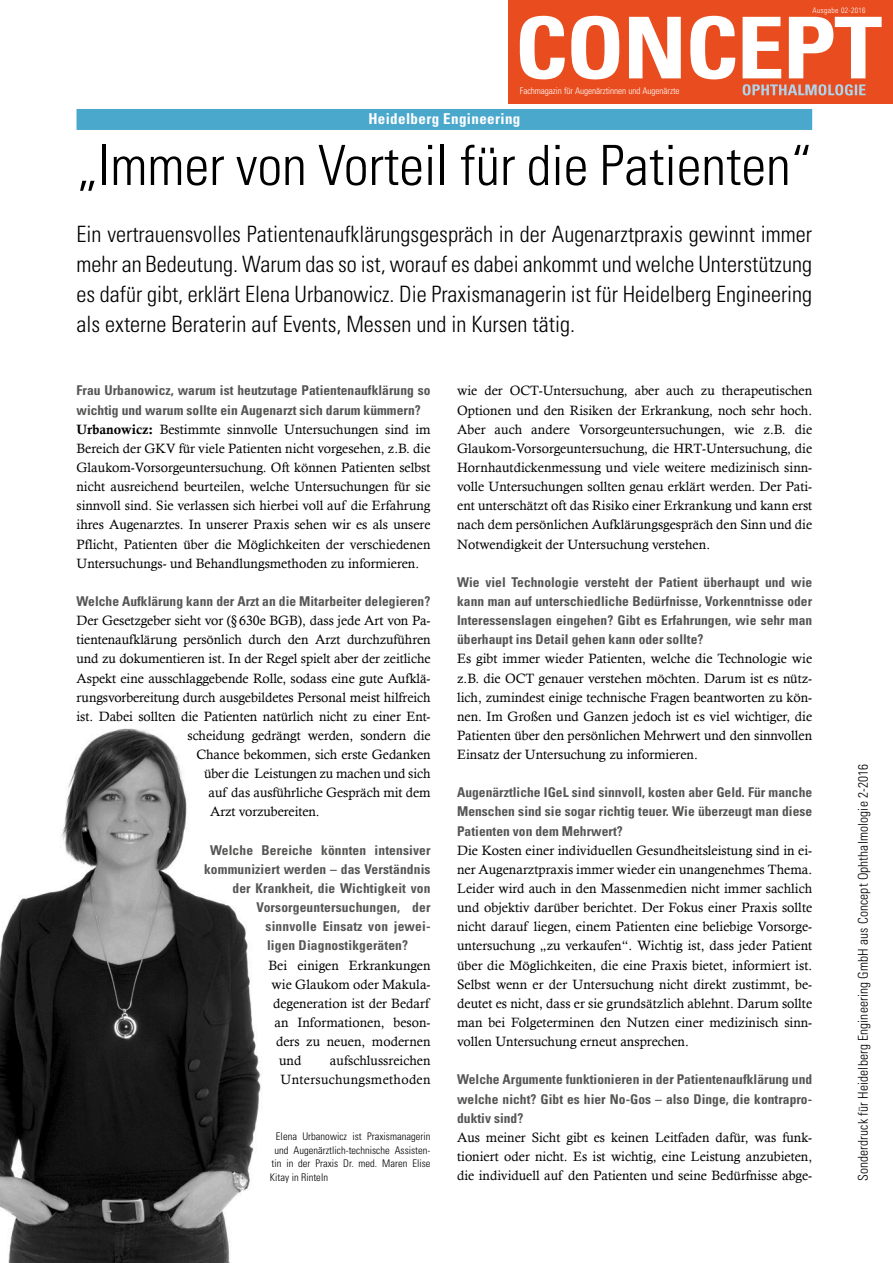
<style>
.page{position:relative;width:893px;height:1263px;background:#fff}
.page>*{position:absolute;margin:0;border:0;box-sizing:border-box;transform-origin:0 0}
._01-headline{font:300 condensed 55.5px "Univers";color:#000}
._02-vorspann{font:300 condensed 22.5px/30px "Univers";color:#000;text-align:justify}
.unternehmen_firma{font:700 condensed 15px "Univers";letter-spacing:.025em;color:#fff}
._03-text{font:13.5px/19.2px "Calisto";letter-spacing:-.005em;color:#000;text-align:justify}
._05_frage{font:700 condensed 13.5px/19.2px "Univers";color:#565655;text-align:justify}
._05_caption_AF{font:300 condensed 13.5px "Univers";letter-spacing:.01em;color:#000}
._03-text-2{font:13.5px/19.2px "Calisto";letter-spacing:.025em;color:#000;text-align:right}
._06-bildunterschrift{font:300 condensed 10.5px "Univers";color:#000}
.t1{font:300 condensed 9.15px "Univers";letter-spacing:-.01em;color:#fff}
.t2{font:300 condensed 7.65px "Univers";letter-spacing:.04em;color:#fff}
.s1{font-family:"Calis MT Bol"}
</style>
<div class="page">
<div style="left:77px;top:109px;width:735px;height:21px;background:#4ba8cd"></div>
<img style="left:0;top:728px;width:261px;height:535px">
<div style="left:508px;top:0;width:385px;height:103px;background:#e94c1e"></div>
<svg style="left:520px;top:16px;width:362px;height:79px"></svg>
<p class="t1" style="left:520px;top:86px;width:161px">Fachmagazin für Augenärztinnen und Augenärzte</p>
<p class="unternehmen_firma" style="left:368px;top:109px;width:154px">Heidelberg Engineering</p>
<p class="t2" style="left:812px;top:5px;width:55px">Ausgabe 02-2016</p>
<p class="_01-headline" style="left:77px;top:132px;width:737px">„Immer von Vorteil für die Patienten“</p>
<p class="_02-vorspann" style="left:77px;top:219px;width:737px">Ein vertrauensvolles Patientenaufklärungsgespräch in der Augenarztpraxis gewinnt immer mehr an Bedeutung. Warum das so ist, worauf es dabei ankommt und welche Unterstützung es dafür gibt, erklärt Elena Urbanowicz. Die Praxismanagerin ist für Heidelberg Engineering als externe Beraterin auf Events, Messen und in Kursen tätig.</p>
<p class="_05_frage" style="left:77px;top:381px;width:356px">Frau Urbanowicz, warum ist heutzutage Patientenaufklärung so wichtig und warum sollte ein Augenarzt sich darum kümmern?</p>
<p class="_03-text" style="left:77px;top:419px;width:356px"><span class="s1">Urbanowicz:</span> Bestimmte sinnvolle Untersuchungen sind im Bereich der GKV für viele Patienten nicht vorgesehen, z.B. die Glaukom-Vorsorgeuntersuchung. Oft können Patienten selbst nicht ausreichend beurteilen, welche Untersuchungen für sie sinnvoll sind. Sie verlassen sich hierbei voll auf die Erfahrung ihres Augenarztes. In unserer Praxis sehen wir es als unsere Pflicht, Patienten über die Möglichkeiten der verschiedenen Untersuchungs- und Behandlungsmethoden zu informieren.</p>
<p class="_05_frage" style="left:77px;top:591px;width:355px">Welche Aufklärung kann der Arzt an die Mitarbeiter delegieren?</p>
<p class="_03-text" style="left:77px;top:611px;width:356px">Der Gesetzgeber sieht vor (§ 630e BGB), dass jede Art von Pa-</p>
<p class="_03-text" style="left:77px;top:630px;width:356px">tientenaufklärung persönlich durch den Arzt durchzuführen</p>
<p class="_03-text" style="left:77px;top:649px;width:356px">und zu dokumentieren ist. In der Regel spielt aber der zeitliche</p>
<p class="_03-text" style="left:77px;top:668px;width:356px">Aspekt eine ausschlaggebende Rolle, sodass eine gute Aufklä-</p>
<p class="_03-text" style="left:77px;top:687px;width:356px">rungsvorbereitung durch ausgebildetes Personal meist hilfreich</p>
<p class="_03-text" style="left:77px;top:706px;width:356px">ist. Dabei sollten die Patienten natürlich nicht zu einer Ent-</p>
<p class="_03-text" style="left:188px;top:725px;width:245px">scheidung gedrängt werden, sondern die</p>
<p class="_03-text" style="left:197px;top:745px;width:236px">Chance bekommen, sich erste Gedanken</p>
<p class="_03-text" style="left:204px;top:764px;width:228px">über die Leistungen zu machen und sich</p>
<p class="_03-text" style="left:209px;top:783px;width:224px">auf das ausführliche Gespräch mit dem</p>
<p class="_03-text" style="left:210px;top:802px;width:111px">Arzt vorzubereiten.</p>
<p class="_05_frage" style="left:210px;top:840px;width:222px">Welche Bereiche könnten intensiver</p>
<p class="_05_frage" style="left:204px;top:859px;width:228px">kommuniziert werden – das Verständnis</p>
<p class="_05_frage" style="left:233px;top:878px;width:200px">der Krankheit, die Wichtigkeit von</p>
<p class="_05_frage" style="left:257px;top:897px;width:176px">Vorsorgeuntersuchungen, der</p>
<p class="_05_frage" style="left:266px;top:917px;width:167px">sinnvolle Einsatz von jewei-</p>
<p class="_05_frage" style="left:267px;top:936px;width:143px">ligen Diagnostikgeräten?</p>
<p class="_03-text" style="left:269px;top:955px;width:164px">Bei einigen Erkrankungen</p>
<p class="_03-text" style="left:272px;top:974px;width:161px">wie Glaukom oder Makula-</p>
<p class="_03-text" style="left:273px;top:993px;width:158px">degeneration ist der Bedarf</p>
<p class="_03-text" style="left:275px;top:1012px;width:158px">an Informationen, beson-</p>
<p class="_03-text" style="left:276px;top:1032px;width:156px">ders zu neuen, modernen</p>
<p class="_03-text" style="left:279px;top:1051px;width:24px">und</p>
<p class="_03-text-2" style="left:281px;top:1051px;width:152px">aufschlussreichen<br>Untersuchungsmethoden</p>
<p class="_06-bildunterschrift" style="left:276px;top:1130px;width:156px">Elena Urbanowicz ist Praxismanagerin</p>
<p class="_06-bildunterschrift" style="left:274px;top:1144px;width:157px">und Augenärztlich-technische Assisten-</p>
<p class="_06-bildunterschrift" style="left:271px;top:1157px;width:161px">tin in der Praxis Dr. med. Maren Elise</p>
<p class="_06-bildunterschrift" style="left:270px;top:1171px;width:60px">Kitay in Rinteln</p>
<p class="_03-text" style="left:457px;top:381px;width:357px">wie der OCT-Untersuchung, aber auch zu therapeutischen Optionen und den Risiken der Erkrankung, noch sehr hoch.<br>Aber auch andere Vorsorgeuntersuchungen, wie z.B. die Glaukom-Vorsorgeuntersuchung, die HRT-Untersuchung, die Hornhautdickenmessung und viele weitere medizinisch sinn&shy;volle Untersuchungen sollten genau erklärt werden. Der Pati&shy;ent unterschätzt oft das Risiko einer Erkrankung und kann erst nach dem persönlichen Aufklärungsgespräch den Sinn und die Notwendigkeit der Untersuchung verstehen.</p>
<p class="_05_frage" style="left:457px;top:572px;width:357px">Wie viel Technologie versteht der Patient überhaupt und wie kann man auf unterschiedliche Bedürfnisse, Vorkenntnisse oder Interessenslagen eingehen? Gibt es Erfahrungen, wie sehr man überhaupt ins Detail gehen kann oder sollte?</p>
<p class="_03-text" style="left:457px;top:649px;width:357px">Es gibt immer wieder Patienten, welche die Technologie wie z.B. die OCT genauer verstehen möchten. Darum ist es nütz&shy;lich, zumindest einige technische Fragen beantworten zu kön&shy;nen. Im Großen und Ganzen jedoch ist es viel wichtiger, die Patienten über den persönlichen Mehrwert und den sinnvollen Einsatz der Untersuchung zu informieren.</p>
<p class="_05_frage" style="left:457px;top:783px;width:357px">Augenärztliche IGeL sind sinnvoll, kosten aber Geld. Für manche Menschen sind sie sogar richtig teuer. Wie überzeugt man diese Patienten von dem Mehrwert?</p>
<p class="_03-text" style="left:457px;top:840px;width:357px">Die Kosten einer individuellen Gesundheitsleistung sind in ei&shy;ner Augenarztpraxis immer wieder ein unangenehmes Thema.<br>Leider wird auch in den Massenmedien nicht immer sachlich und objektiv darüber berichtet. Der Fokus einer Praxis sollte nicht darauf liegen, einem Patienten eine beliebige Vorsorge&shy;untersuchung „zu verkaufen“. Wichtig ist, dass jeder Patient über die Möglichkeiten, die eine Praxis bietet, informiert ist.<br>Selbst wenn er der Untersuchung nicht direkt zustimmt, be&shy;deutet es nicht, dass er sie grundsätzlich ablehnt. Darum sollte man bei Folgeterminen den Nutzen einer medizinisch sinn&shy;vollen Untersuchung erneut ansprechen.</p>
<p class="_05_frage" style="left:457px;top:1070px;width:357px">Welche Argumente funktionieren in der Patientenaufklärung und welche nicht? Gibt es hier No-Gos – also Dinge, die kontrapro&shy;duktiv sind?</p>
<p class="_03-text" style="left:457px;top:1127px;width:357px">Aus meiner Sicht gibt es keinen Leitfaden dafür, was funk&shy;tioniert oder nicht. Es ist wichtig, eine Leistung anzubieten, die individuell auf den Patienten und seine Bedürfnisse abge-</p>
<p class="_05_caption_AF" style="left:855px;top:1181px;width:419px;rotate:-90deg">Sonderdruck für Heidelberg Engineering GmbH aus Concept Ophthalmologie 2-2016</p>
</div>
